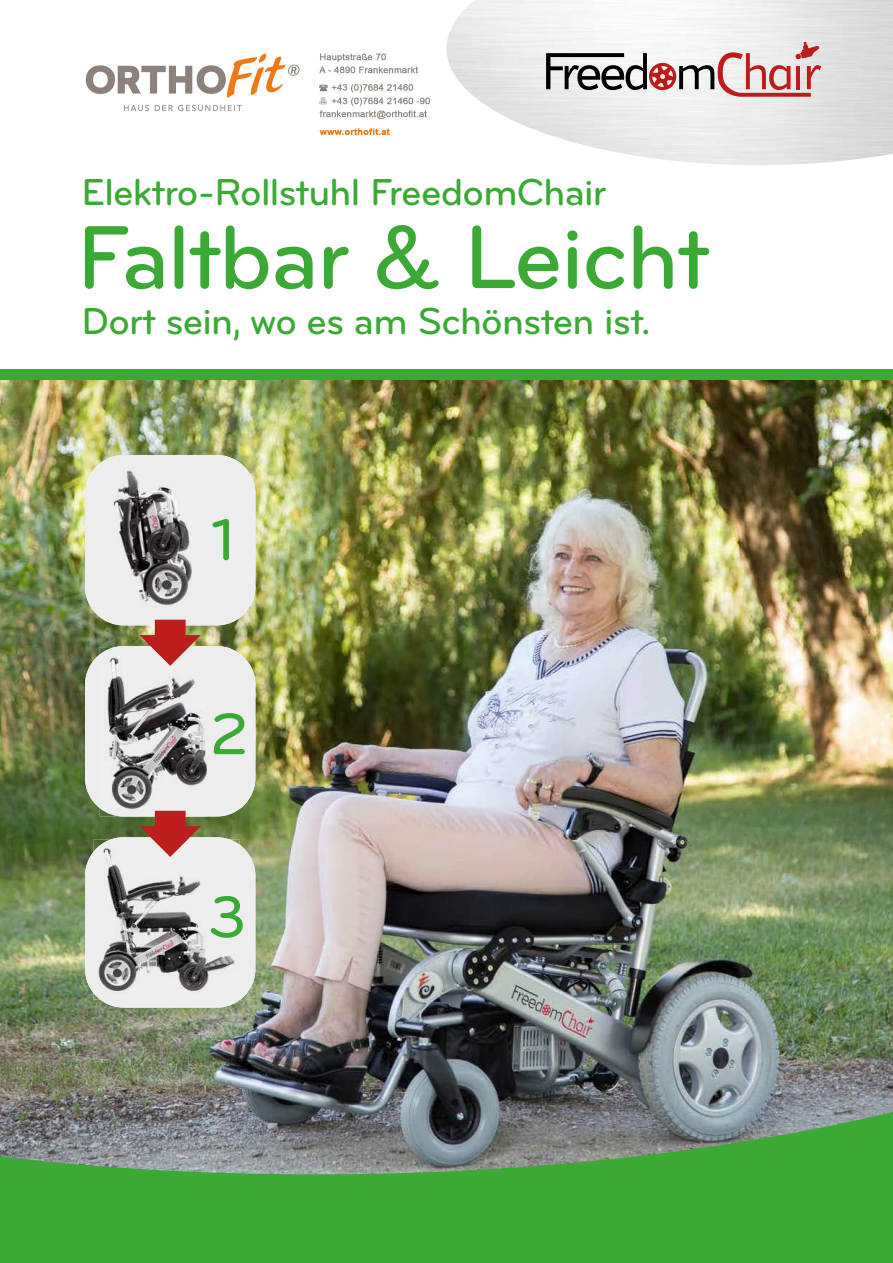
<style>
.page{position:relative;width:893px;height:1263px;background:#fff}
.page>*{position:absolute;margin:0;border:0;box-sizing:border-box;transform-origin:0 0}
.t1{font:500 93px "Bryant";letter-spacing:-.02em;color:#3aaa35}
.t2{font:500 60.6px "Bryant";color:#3aaa35}
.t3{font:500 39px "Bryant";letter-spacing:-.02em;color:#3aaa35}
</style>
<div class="page">
<img style="left:0;top:380px;width:893px;height:730px">
<svg style="left:546px;top:42px;width:275px;height:55px"></svg>
<svg style="left:0;top:1110px;width:893px;height:153px;background:#4f9d4f"></svg>
<div style="left:0;top:369px;width:893px;height:11px;background:#3aaa35"></div>
<div style="left:85px;top:455px;width:170px;height:170px;background:#ededed;border-radius:39px"></div>
<img style="left:113px;top:470px;width:79px;height:136px">
<div style="left:85px;top:646px;width:170px;height:170px;background:#ededed;border-radius:39px"></div>
<img style="left:100px;top:647px;width:107px;height:169px">
<div style="left:85px;top:837px;width:170px;height:170px;background:#ededed;border-radius:39px"></div>
<img style="left:93px;top:839px;width:147px;height:160px">
<svg style="left:139px;top:620px;width:62px;height:46px"></svg>
<svg style="left:139px;top:811px;width:62px;height:46px"></svg>
<img style="left:85px;top:53px;width:345px;height:83px">
<p class="t3" style="left:82px;top:168px;width:526px">Elektro-Rollstuhl FreedomChair</p>
<h1 class="t1" style="left:77px;top:200px;width:634px">Faltbar &amp; Leicht</h1>
<p class="t3" style="left:82px;top:297px;width:571px">Dort sein, wo es am Schönsten ist.</p>
<h2 class="t2" style="left:211px;top:502px;width:25px">1</h2>
<h2 class="t2" style="left:210px;top:697px;width:40px">2</h2>
<h2 class="t2" style="left:208px;top:880px;width:40px">3</h2>
</div>
